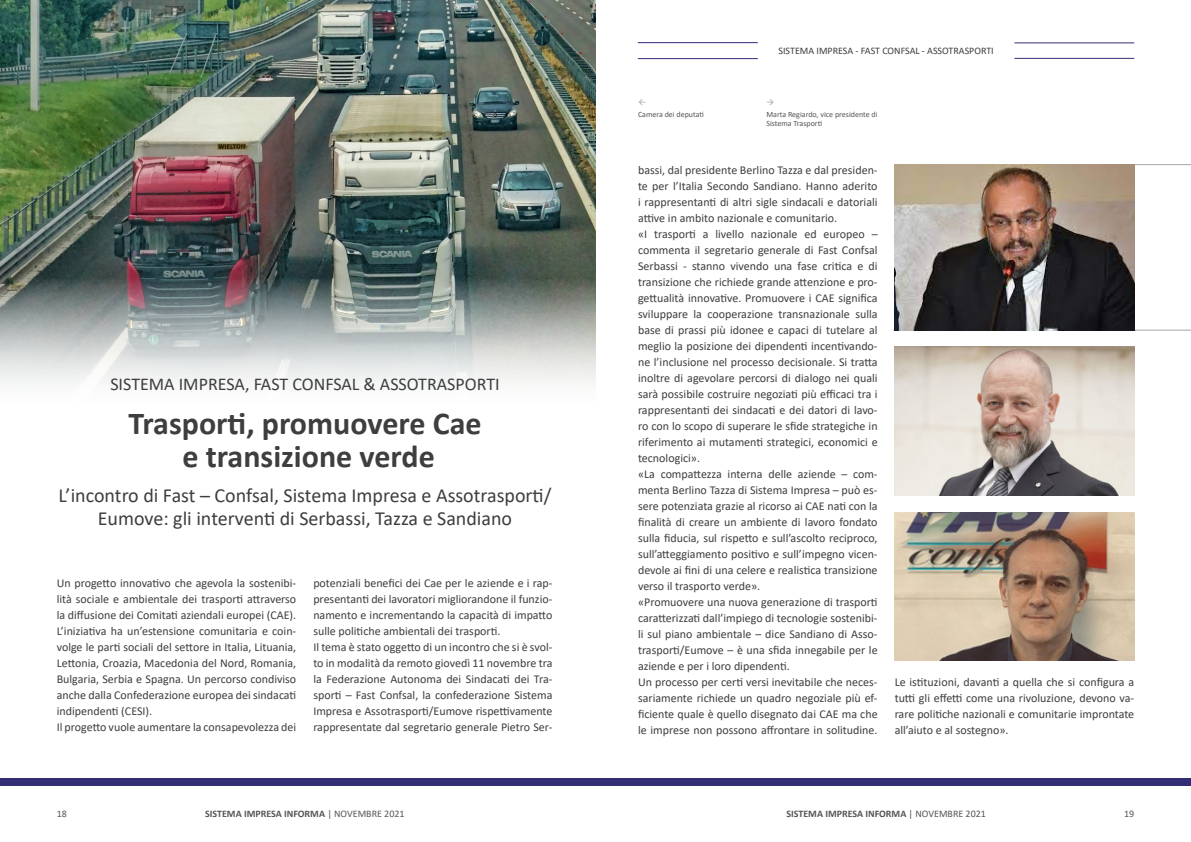
<style>
.page{position:relative;width:1191px;height:842px;background:#fff}
.page>*{position:absolute;margin:0;border:0;box-sizing:border-box;transform-origin:0 0}
.titolo{font:700 32px/33px "Calibri";color:#3e3e3f;text-align:center}
.sottotitolo{font:20px/23px "Calibri";color:#3e3e3f;text-align:center}
.titolo-2{font:18px "Calibri";color:#3e3e3f}
.testo{font:12px/16px "Calibri";color:#3e3e3f;text-align:justify}
.data{font:700 10px "Calibri";color:#545557}
.t1{font:10px "Calibri";color:#3e3e3f}
.t2{font:10px "Calibri";color:#545557}
.didascalia{font:8px/9px "Calibri";color:#545557}
.s1{font-weight:400}
</style>
<div class="page">
<div style="left:595px;top:778px;width:596px;height:7px;background:#322d74"></div>
<hr style="left:638px;top:58px;width:120px;height:1px;background:#322d74">
<hr style="left:638px;top:42px;width:120px;height:1px;background:#322d74">
<hr style="left:1014px;top:58px;width:120px;height:1px;background:#322d74">
<hr style="left:1014px;top:43px;width:120px;height:1px;background:#322d74">
<hr style="left:893px;top:330px;width:298px;height:1px;background:#a5a6aa">
<div style="left:0;top:778px;width:595px;height:7px;background:#322d74"></div>
<hr style="left:894px;top:164px;width:297px;height:1px;background:#a5a6aa">
<img style="left:0;top:0;width:595px;height:384px">
<img style="left:894px;top:347px;width:240px;height:148px">
<img style="left:894px;top:512px;width:240px;height:148px">
<img style="left:894px;top:165px;width:240px;height:165px">
<p class="t1" style="left:778px;top:44px;width:217px">SISTEMA IMPRESA - FAST CONFSAL - ASSOTRASPORTI</p>
<p class="titolo-2" style="left:110px;top:372px;width:391px">SISTEMA IMPRESA, FAST CONFSAL &amp; ASSOTRASPORTI</p>
<p class="titolo" style="left:128px;top:407px;width:355px">Trasporti, promuovere Cae e transizione verde</p>
<p class="sottotitolo" style="left:59px;top:483px;width:494px">L’incontro di Fast – Confsal, Sistema Impresa e Assotrasporti/<br>Eumove: gli interventi di Serbassi, Tazza e Sandiano</p>
<p class="testo" style="left:57px;top:574px;width:241px">Un progetto innovativo che agevola la sostenibi&shy;lità sociale e ambientale dei trasporti attraverso la diffusione dei Comitati aziendali europei (CAE).<br>L’iniziativa ha un’estensione comunitaria e coin&shy;volge le parti sociali del settore in Italia, Lituania, Lettonia, Croazia, Macedonia del Nord, Romania, Bulgaria, Serbia e Spagna. Un percorso condiviso anche dalla Confederazione europea dei sindacati indipendenti (CESI).</p>
<p class="testo" style="left:57px;top:718px;width:241px">Il progetto vuole aumentare la consapevolezza dei</p>
<p class="testo" style="left:313px;top:575px;width:241px">potenziali benefici dei Cae per le aziende e i rap&shy;presentanti dei lavoratori migliorandone il funzio&shy;namento e incrementando la capacità di impatto sulle politiche ambientali dei trasporti.</p>
<p class="testo" style="left:313px;top:639px;width:241px">Il tema è stato oggetto di un incontro che si è svol&shy;to in modalità da remoto giovedì 11 novembre tra la Federazione Autonoma dei Sindacati dei Tra&shy;sporti – Fast Confsal, la confederazione Sistema Impresa e Assotrasporti/Eumove rispettivamente rappresentate dal segretario generale Pietro Ser-</p>
<p class="didascalia" style="left:638px;top:110px;width:67px">Camera dei deputati</p>
<p class="didascalia" style="left:766px;top:110px;width:113px">Marta Regiardo, vice presidente di<br>Sistema Trasporti</p>
<p class="testo" style="left:638px;top:161px;width:241px">bassi, dal presidente Berlino Tazza e dal presiden&shy;te per l’Italia Secondo Sandiano. Hanno aderito i rappresentanti di altri sigle sindacali e datoriali attive in ambito nazionale e comunitario.</p>
<p class="testo" style="left:638px;top:225px;width:241px">«I trasporti a livello nazionale ed europeo – commenta il segretario generale di Fast Confsal Serbassi - stanno vivendo una fase critica e di transizione che richiede grande attenzione e pro&shy;gettualità innovative. Promuovere i CAE significa sviluppare la cooperazione transnazionale sulla base di prassi più idonee e capaci di tutelare al meglio la posizione dei dipendenti incentivando&shy;ne l’inclusione nel processo decisionale. Si tratta inoltre di agevolare percorsi di dialogo nei quali sarà possibile costruire negoziati più efficaci tra i rappresentanti dei sindacati e dei datori di lavo&shy;ro con lo scopo di superare le sfide strategiche in riferimento ai mutamenti strategici, economici e tecnologici».</p>
<p class="testo" style="left:638px;top:465px;width:241px">«La compattezza interna delle aziende – com&shy;menta Berlino Tazza di Sistema Impresa – può es&shy;sere potenziata grazie al ricorso ai CAE nati con la finalità di creare un ambiente di lavoro fondato sulla fiducia, sul rispetto e sull’ascolto reciproco, sull’atteggiamento positivo e sull’impegno vicen&shy;devole ai fini di una celere e realistica transizione verso il trasporto verde».</p>
<p class="testo" style="left:638px;top:593px;width:241px">«Promuovere una nuova generazione di trasporti caratterizzati dall’impiego di tecnologie sostenibi&shy;li sul piano ambientale – dice Sandiano di Asso&shy;trasporti/Eumove – è una sfida innegabile per le aziende e per i loro dipendenti.</p>
<p class="testo" style="left:638px;top:673px;width:241px">Un processo per certi versi inevitabile che neces&shy;sariamente richiede un quadro negoziale più ef&shy;ficiente quale è quello disegnato dai CAE ma che le imprese non possono affrontare in solitudine.</p>
<p class="testo" style="left:894px;top:674px;width:241px">Le istituzioni, davanti a quella che si configura a tutti gli effetti come una rivoluzione, devono va&shy;rare politiche nazionali e comunitarie improntate all’aiuto e al sostegno».</p>
<p class="data" style="left:205px;top:807px;width:201px">SISTEMA IMPRESA INFORMA <span class="s1">| NOVEMBRE 2021</span></p>
<p class="data" style="left:786px;top:807px;width:201px">SISTEMA IMPRESA INFORMA <span class="s1">| NOVEMBRE 2021</span></p>
<p class="t2" style="left:57px;top:807px;width:12px">18</p>
<p class="t2" style="left:1124px;top:807px;width:12px">19</p>
</div>
